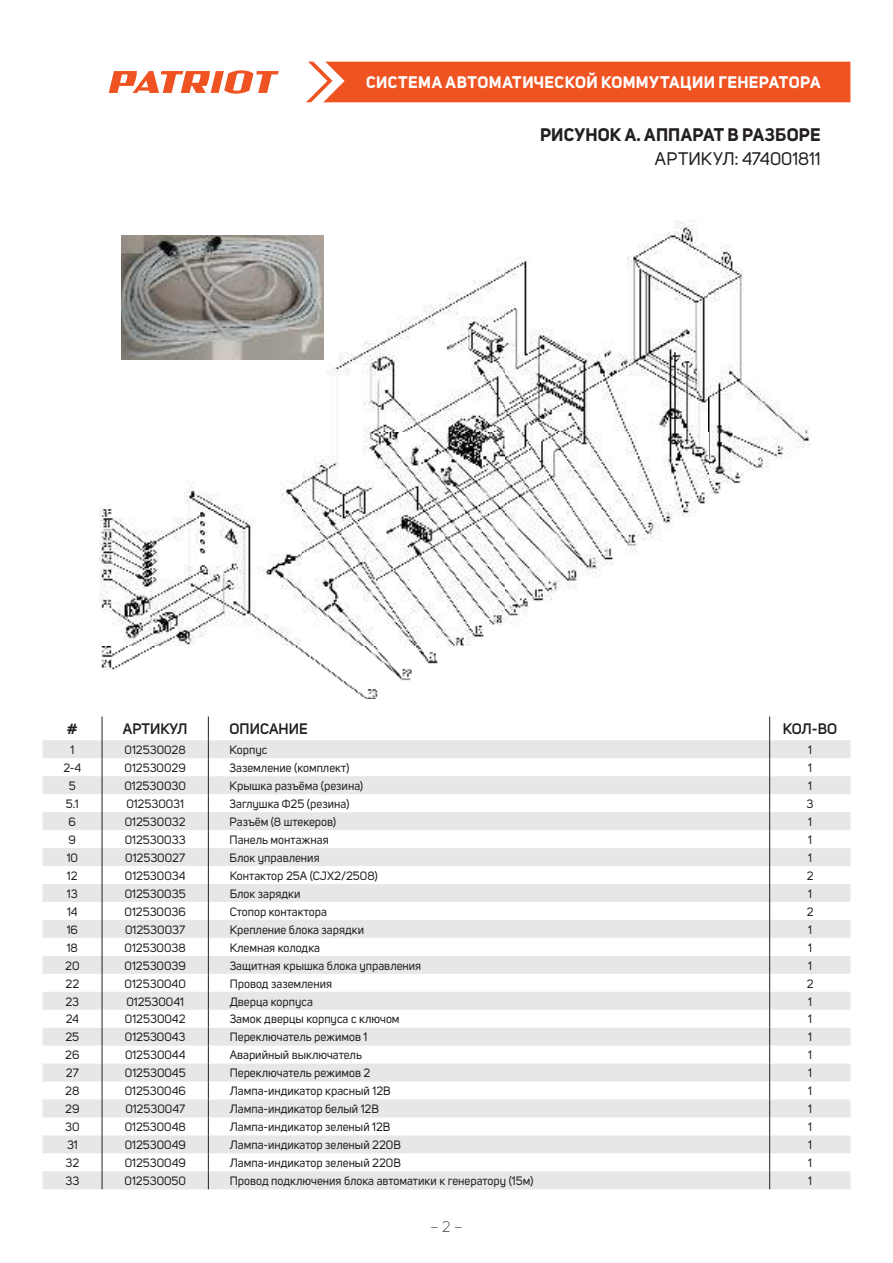
<style>
.page{position:relative;width:893px;height:1263px;background:#fff}
.page>*{position:absolute;margin:0;border:0;box-sizing:border-box;transform-origin:0 0}
.t1{font:700 18px "Uni Sans";letter-spacing:.01em;color:#231f20}
.t2{font:18px "Uni Sans";color:#231f20}
.t3{font:700 16.5px "Uni Sans";letter-spacing:.02em;color:#fff}
.t4{font:600 15px "Uni Sans";color:#231f20}
.t5{font:300 15px "Uni Sans";color:#231f20}
.t6{font:12px "Uni Sans";color:#231f20}
</style>
<div class="page">
<div style="left:306px;top:62px;width:544px;height:40px;background:#f05322"></div>
<svg style="left:109px;top:70px;width:170px;height:24px"></svg>
<svg style="left:43px;top:740px;width:807px;height:449px;fill:#e9eaeb"></svg>
<svg style="left:102px;top:716px;width:1px;height:473px"></svg>
<svg style="left:208px;top:716px;width:1px;height:473px"></svg>
<svg style="left:769px;top:716px;width:1px;height:473px"></svg>
<img style="left:100px;top:220px;width:709px;height:479px">
<img style="left:121px;top:235px;width:202px;height:125px">
<h2 class="t3" style="left:366px;top:72px;width:456px">СИСТЕМА АВТОМАТИЧЕСКОЙ КОММУТАЦИИ ГЕНЕРАТОРА</h2>
<h1 class="t1" style="left:540px;top:123px;width:282px">РИСУНОК A. АППАРАТ В РАЗБОРЕ</h1>
<h1 class="t2" style="left:655px;top:148px;width:167px">АРТИКУЛ: 474001811</h1>
<p class="t4" style="left:67px;top:720px;width:12px">#</p>
<p class="t4" style="left:123px;top:720px;width:66px">АРТИКУЛ</p>
<p class="t4" style="left:230px;top:720px;width:80px">ОПИСАНИЕ</p>
<p class="t4" style="left:783px;top:720px;width:56px">КОЛ-ВО</p>
<p class="t6" style="left:70px;top:743px;width:5px">1</p>
<p class="t6" style="left:125px;top:743px;width:63px">012530028</p>
<p class="t6" style="left:230px;top:743px;width:39px">Корпус</p>
<p class="t6" style="left:808px;top:743px;width:5px">1</p>
<p class="t6" style="left:63px;top:761px;width:19px">2-4</p>
<p class="t6" style="left:125px;top:761px;width:63px">012530029</p>
<p class="t6" style="left:230px;top:761px;width:121px">Заземление (комплект)</p>
<p class="t6" style="left:808px;top:761px;width:5px">1</p>
<p class="t6" style="left:69px;top:779px;width:8px">5</p>
<p class="t6" style="left:125px;top:779px;width:63px">012530030</p>
<p class="t6" style="left:230px;top:779px;width:135px">Крышка разъёма (резина)</p>
<p class="t6" style="left:808px;top:779px;width:5px">1</p>
<p class="t6" style="left:66px;top:797px;width:14px">5.1</p>
<p class="t6" style="left:126px;top:797px;width:59px">012530031</p>
<p class="t6" style="left:230px;top:797px;width:121px">Заглушка Ф25 (резина)</p>
<p class="t6" style="left:807px;top:797px;width:8px">3</p>
<p class="t6" style="left:69px;top:815px;width:9px">6</p>
<p class="t6" style="left:125px;top:815px;width:62px">012530032</p>
<p class="t6" style="left:230px;top:815px;width:108px">Разъём (8 штекеров)</p>
<p class="t6" style="left:808px;top:815px;width:5px">1</p>
<p class="t6" style="left:69px;top:833px;width:9px">9</p>
<p class="t6" style="left:125px;top:833px;width:62px">012530033</p>
<p class="t6" style="left:230px;top:833px;width:101px">Панель монтажная</p>
<p class="t6" style="left:808px;top:833px;width:5px">1</p>
<p class="t6" style="left:67px;top:851px;width:13px">10</p>
<p class="t6" style="left:125px;top:851px;width:61px">012530027</p>
<p class="t6" style="left:230px;top:851px;width:92px">Блок управления</p>
<p class="t6" style="left:808px;top:851px;width:5px">1</p>
<p class="t6" style="left:67px;top:869px;width:12px">12</p>
<p class="t6" style="left:125px;top:869px;width:62px">012530034</p>
<p class="t6" style="left:230px;top:869px;width:150px">Контактор 25А (CJX2/2508)</p>
<p class="t6" style="left:807px;top:869px;width:8px">2</p>
<p class="t6" style="left:67px;top:886px;width:12px">13</p>
<p class="t6" style="left:125px;top:886px;width:62px">012530035</p>
<p class="t6" style="left:230px;top:886px;width:72px">Блок зарядки</p>
<p class="t6" style="left:808px;top:886px;width:5px">1</p>
<p class="t6" style="left:67px;top:904px;width:12px">14</p>
<p class="t6" style="left:125px;top:904px;width:63px">012530036</p>
<p class="t6" style="left:230px;top:904px;width:99px">Стопор контактора</p>
<p class="t6" style="left:807px;top:904px;width:8px">2</p>
<p class="t6" style="left:67px;top:922px;width:13px">16</p>
<p class="t6" style="left:125px;top:922px;width:62px">012530037</p>
<p class="t6" style="left:230px;top:922px;width:136px">Крепление блока зарядки</p>
<p class="t6" style="left:808px;top:922px;width:5px">1</p>
<p class="t6" style="left:67px;top:940px;width:13px">18</p>
<p class="t6" style="left:125px;top:940px;width:63px">012530038</p>
<p class="t6" style="left:230px;top:940px;width:92px">Клемная колодка</p>
<p class="t6" style="left:808px;top:940px;width:5px">1</p>
<p class="t6" style="left:65px;top:958px;width:16px">20</p>
<p class="t6" style="left:125px;top:958px;width:63px">012530039</p>
<p class="t6" style="left:230px;top:958px;width:193px">Защитная крышка блока управления</p>
<p class="t6" style="left:808px;top:958px;width:5px">1</p>
<p class="t6" style="left:65px;top:976px;width:15px">22</p>
<p class="t6" style="left:125px;top:976px;width:63px">012530040</p>
<p class="t6" style="left:230px;top:976px;width:104px">Провод заземления</p>
<p class="t6" style="left:807px;top:976px;width:8px">2</p>
<p class="t6" style="left:65px;top:994px;width:15px">23</p>
<p class="t6" style="left:126px;top:994px;width:59px">012530041</p>
<p class="t6" style="left:230px;top:994px;width:85px">Дверца корпуса</p>
<p class="t6" style="left:808px;top:994px;width:5px">1</p>
<p class="t6" style="left:66px;top:1012px;width:15px">24</p>
<p class="t6" style="left:125px;top:1012px;width:62px">012530042</p>
<p class="t6" style="left:230px;top:1012px;width:171px">Замок дверцы корпуса с ключом</p>
<p class="t6" style="left:808px;top:1012px;width:5px">1</p>
<p class="t6" style="left:65px;top:1030px;width:15px">25</p>
<p class="t6" style="left:125px;top:1030px;width:62px">012530043</p>
<p class="t6" style="left:230px;top:1030px;width:139px">Переключатель режимов 1</p>
<p class="t6" style="left:808px;top:1030px;width:5px">1</p>
<p class="t6" style="left:65px;top:1048px;width:16px">26</p>
<p class="t6" style="left:125px;top:1048px;width:62px">012530044</p>
<p class="t6" style="left:230px;top:1048px;width:134px">Аварийный выключатель</p>
<p class="t6" style="left:808px;top:1048px;width:5px">1</p>
<p class="t6" style="left:66px;top:1066px;width:14px">27</p>
<p class="t6" style="left:125px;top:1066px;width:62px">012530045</p>
<p class="t6" style="left:230px;top:1066px;width:142px">Переключатель режимов 2</p>
<p class="t6" style="left:808px;top:1066px;width:5px">1</p>
<p class="t6" style="left:65px;top:1084px;width:16px">28</p>
<p class="t6" style="left:125px;top:1084px;width:63px">012530046</p>
<p class="t6" style="left:230px;top:1084px;width:162px">Лампа-индикатор красный 12В</p>
<p class="t6" style="left:808px;top:1084px;width:5px">1</p>
<p class="t6" style="left:65px;top:1102px;width:16px">29</p>
<p class="t6" style="left:125px;top:1102px;width:61px">012530047</p>
<p class="t6" style="left:230px;top:1102px;width:151px">Лампа-индикатор белый 12В</p>
<p class="t6" style="left:808px;top:1102px;width:5px">1</p>
<p class="t6" style="left:65px;top:1120px;width:16px">30</p>
<p class="t6" style="left:125px;top:1120px;width:63px">012530048</p>
<p class="t6" style="left:230px;top:1120px;width:162px">Лампа-индикатор зеленый 12В</p>
<p class="t6" style="left:808px;top:1120px;width:5px">1</p>
<p class="t6" style="left:67px;top:1138px;width:12px">31</p>
<p class="t6" style="left:125px;top:1138px;width:63px">012530049</p>
<p class="t6" style="left:230px;top:1138px;width:173px">Лампа-индикатор зеленый 220В</p>
<p class="t6" style="left:808px;top:1138px;width:5px">1</p>
<p class="t6" style="left:65px;top:1156px;width:15px">32</p>
<p class="t6" style="left:125px;top:1156px;width:63px">012530049</p>
<p class="t6" style="left:230px;top:1156px;width:173px">Лампа-индикатор зеленый 220В</p>
<p class="t6" style="left:808px;top:1156px;width:5px">1</p>
<p class="t6" style="left:65px;top:1174px;width:15px">33</p>
<p class="t6" style="left:125px;top:1174px;width:63px">012530050</p>
<p class="t6" style="left:230px;top:1174px;width:305px">Провод подключения блока автоматики к генератору (15м)</p>
<p class="t6" style="left:808px;top:1174px;width:5px">1</p>
<p class="t5" style="left:430px;top:1218px;width:34px">– 2 –</p>
</div>
